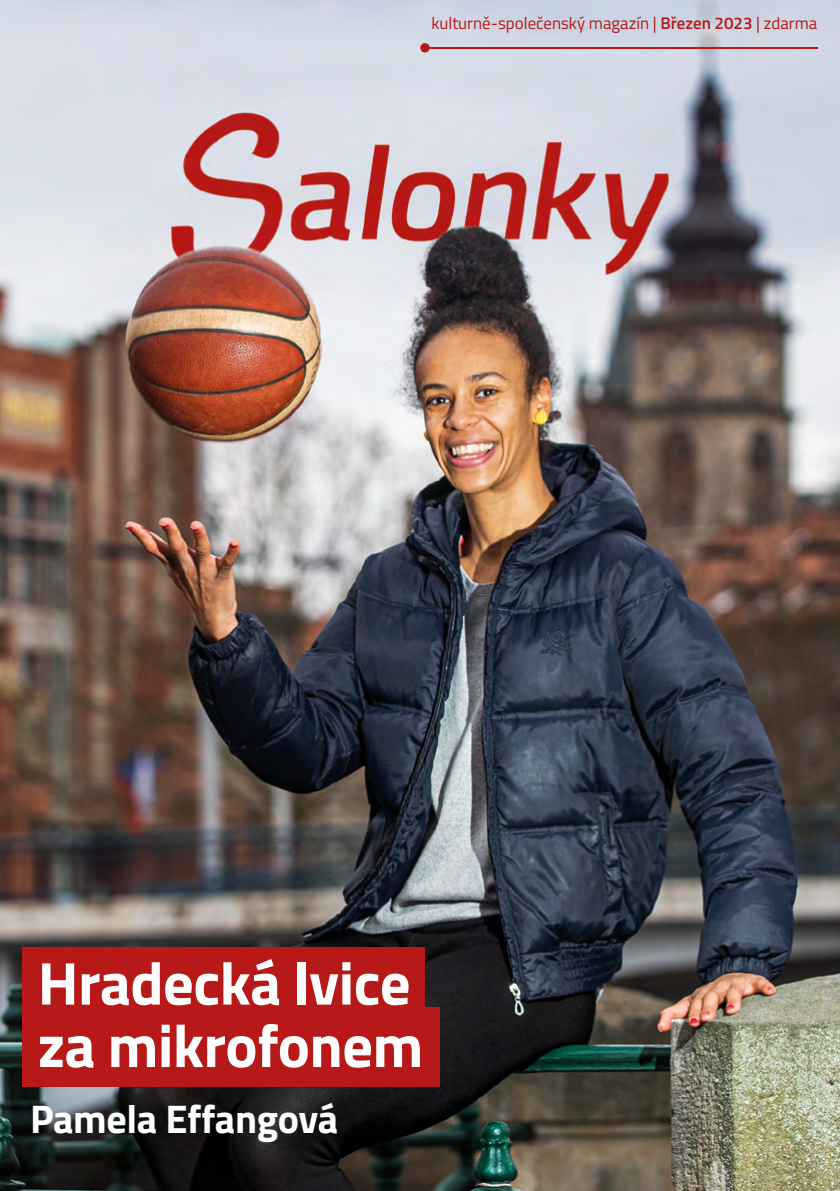
<style>
.page{position:relative;width:840px;height:1191px;background:#fff}
.page>*{position:absolute;margin:0;border:0;box-sizing:border-box;transform-origin:0 0}
.t1{font:700 60.4px/62.4px "Titillium Web";letter-spacing:-.01em;color:#fff}
.t2{font:700 40px "Titillium Web";letter-spacing:-.01em;color:#fff}
.t3{font:16.8px "Titillium Web";color:#b71918}
.s1{font-weight:600}
</style>
<div class="page">
<img style="left:0;top:0;width:839px;height:1191px">
<div style="left:420px;top:43px;width:9px;height:9px;background:#b71918;border-radius:50%"></div>
<hr style="left:424px;top:47px;width:392px;height:1px;background:#b71918">
<div style="left:23px;top:1007px;width:416px;height:80px;background:#b71918"></div>
<div style="left:23px;top:947px;width:402px;height:80px;background:#b71918"></div>
<div style="left:9px;top:1080px;width:352px;height:86px;background:#000;opacity:.5"></div>
<p class="t3" style="left:431px;top:11px;width:387px">kulturně-společenský magazín | <span class="s1">Březen 2023</span> | zdarma</p>
<h1 class="t1" style="left:38px;top:949px;width:387px">Hradecká lvice za mikrofonem</h1>
<h2 class="t2" style="left:30px;top:1088px;width:309px">Pamela Effangová</h2>
</div>
